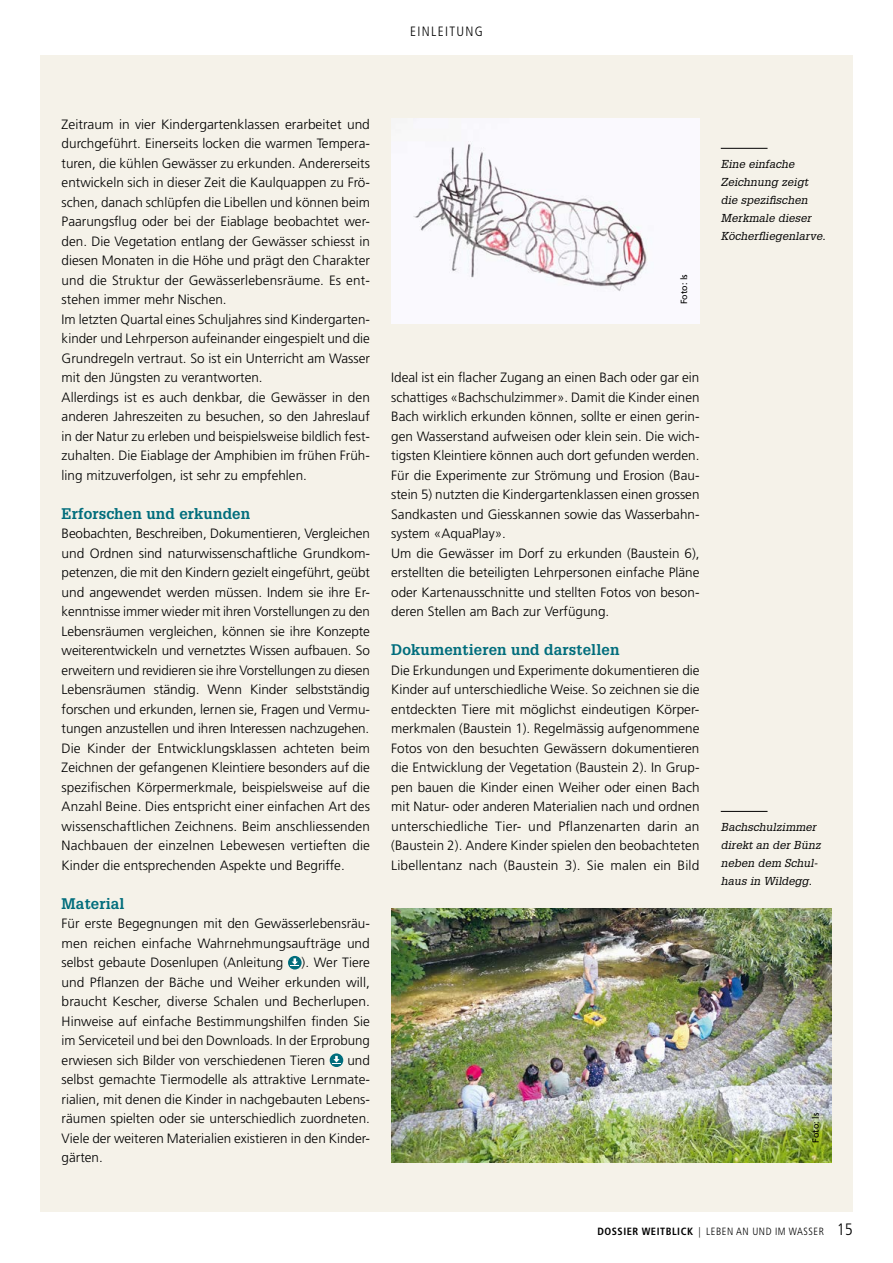
<style>
.page{position:relative;width:893px;height:1263px;background:#fff}
.page>*{position:absolute;margin:0;border:0;box-sizing:border-box;transform-origin:0 0}
._03_Zwischentitel{font:700 15px "Glypha LT Std";letter-spacing:.01em;color:#006d7c}
._05_Grundtext{font:300 13.5px/19.5px "Frutiger LT Std";color:#000;text-align:justify}
._00_Rubrik{font:300 condensed 13.5px "Frutiger LT Std";letter-spacing:.1em;color:#000}
._07_Bildlegende{font:italic 11.25px/18px "Glypha LT Std";letter-spacing:.01em;color:#000}
.t1{font:300 condensed 10.5px "Frutiger LT Std";letter-spacing:.05em;color:#000}
._09_Fotohinweis{font:9px "Frutiger LT Std";color:#000}
.s1{font-weight:700}
.s2{font-size:16.5px}
</style>
<div class="page">
<div style="left:40px;top:55px;width:813px;height:1157px;background:#f5f2e9"></div>
<svg style="left:288px;top:956px;width:14px;height:13px"></svg>
<svg style="left:290px;top:958px;width:9px;height:8px"></svg>
<svg style="left:330px;top:1053px;width:13px;height:14px"></svg>
<svg style="left:332px;top:1056px;width:9px;height:8px"></svg>
<hr style="left:721px;top:148px;width:46px;height:1px;background:#000">
<hr style="left:721px;top:811px;width:46px;height:1px;background:#000">
<img style="left:391px;top:119px;width:308px;height:205px">
<img style="left:391px;top:909px;width:440px;height:253px">
<p class="_00_Rubrik" style="left:410px;top:23px;width:74px">EINLEITUNG</p>
<p class="_05_Grundtext" style="left:62px;top:114px;width:310px">Zeitraum in vier Kindergartenklassen erarbeitet und durchgeführt. Einerseits locken die warmen Tempera&shy;turen, die kühlen Gewässer zu erkunden. Andererseits entwickeln sich in dieser Zeit die Kaulquappen zu Frö&shy;schen, danach schlüpfen die Libellen und können beim Paarungsflug oder bei der Eiablage beobachtet wer&shy;den. Die Vegetation entlang der Gewässer schiesst in diesen Monaten in die Höhe und prägt den Charakter und die Struktur der Gewässerlebensräume. Es ent&shy;stehen immer mehr Nischen.</p>
<p class="_05_Grundtext" style="left:62px;top:309px;width:310px">Im letzten Quartal eines Schuljahres sind Kindergarten&shy;kinder und Lehrperson aufeinander eingespielt und die Grundregeln vertraut. So ist ein Unterricht am Wasser mit den Jüngsten zu verantworten.</p>
<p class="_05_Grundtext" style="left:62px;top:387px;width:310px">Allerdings ist es auch denkbar, die Gewässer in den anderen Jahreszeiten zu besuchen, so den Jahreslauf in der Natur zu erleben und beispielsweise bildlich fest&shy;zuhalten. Die Eiablage der Amphibien im frühen Früh&shy;ling mitzuverfolgen, ist sehr zu empfehlen.</p>
<p class="_03_Zwischentitel" style="left:62px;top:504px;width:190px">Erforschen und erkunden</p>
<p class="_05_Grundtext" style="left:62px;top:524px;width:310px">Beobachten, Beschreiben, Dokumentieren, Vergleichen und Ordnen sind naturwissenschaftliche Grundkom&shy;petenzen, die mit den Kindern gezielt eingeführt, geübt und angewendet werden müssen. Indem sie ihre Er&shy;kenntnisse immer wieder mit ihren Vorstellungen zu den Lebensräumen vergleichen, können sie ihre Konzepte weiterentwickeln und vernetztes Wissen aufbauen. So erweitern und revidieren sie ihre Vorstellungen zu diesen Lebensräumen ständig. Wenn Kinder selbstständig forschen und erkunden, lernen sie, Fragen und Vermu&shy;tungen anzustellen und ihren Interessen nachzugehen.</p>
<p class="_05_Grundtext" style="left:62px;top:738px;width:310px">Die Kinder der Entwicklungsklassen achteten beim Zeichnen der gefangenen Kleintiere besonders auf die spezifischen Körpermerkmale, beispielsweise auf die Anzahl Beine. Dies entspricht einer einfachen Art des wissenschaftlichen Zeichnens. Beim anschliessenden Nachbauen der einzelnen Lebewesen vertieften die Kinder die entsprechenden Aspekte und Begriffe.</p>
<p class="_03_Zwischentitel" style="left:62px;top:894px;width:64px">Material</p>
<p class="_05_Grundtext" style="left:62px;top:914px;width:310px">Für erste Begegnungen mit den Gewässerlebensräu&shy;men reichen einfache Wahrnehmungsaufträge und selbst gebaute Dosenlupen (Anleitung</p>
<p class="_05_Grundtext" style="left:62px;top:953px;width:310px;text-indent:240px">). Wer Tiere und Pflanzen der Bäche und Weiher erkunden will, braucht Kescher, diverse Schalen und Becherlupen.<br>Hinweise auf einfache Bestimmungshilfen finden Sie im Serviceteil und bei den Downloads. In der Erprobung erwiesen sich Bilder von verschiedenen Tieren</p>
<p class="_05_Grundtext" style="left:62px;top:1050px;width:310px;text-indent:286px">und selbst gemachte Tiermodelle als attraktive Lernmate&shy;rialien, mit denen die Kinder in nachgebauten Lebens&shy;räumen spielten oder sie unterschiedlich zuordneten.<br>Viele der weiteren Materialien existieren in den Kinder&shy;gärten.</p>
<p class="_09_Fotohinweis" style="left:679px;top:304px;width:32px;rotate:-90deg">Foto: ls</p>
<p class="_05_Grundtext" style="left:391px;top:368px;width:310px">Ideal ist ein flacher Zugang an einen Bach oder gar ein schattiges «Bachschulzimmer». Damit die Kinder einen Bach wirklich erkunden können, sollte er einen gerin&shy;gen Wasserstand aufweisen oder klein sein. Die wich&shy;tigsten Kleintiere können auch dort gefunden werden.</p>
<p class="_05_Grundtext" style="left:391px;top:465px;width:310px">Für die Experimente zur Strömung und Erosion (Bau&shy;stein 5) nutzten die Kindergartenklassen einen grossen Sandkasten und Giesskannen sowie das Wasserbahn&shy;system «AquaPlay».</p>
<p class="_05_Grundtext" style="left:391px;top:543px;width:310px">Um die Gewässer im Dorf zu erkunden (Baustein 6), erstellten die beteiligten Lehrpersonen einfache Pläne oder Kartenausschnitte und stellten Fotos von beson&shy;deren Stellen am Bach zur Verfügung.</p>
<p class="_03_Zwischentitel" style="left:391px;top:641px;width:230px">Dokumentieren und darstellen</p>
<p class="_05_Grundtext" style="left:391px;top:660px;width:310px">Die Erkundungen und Experimente dokumentieren die Kinder auf unterschiedliche Weise. So zeichnen sie die entdeckten Tiere mit möglichst eindeutigen Körper&shy;merkmalen (Baustein 1). Regelmässig aufgenommene Fotos von den besuchten Gewässern dokumentieren die Entwicklung der Vegetation (Baustein 2). In Grup&shy;pen bauen die Kinder einen Weiher oder einen Bach mit Natur- oder anderen Materialien nach und ordnen unterschiedliche Tier- und Pflanzenarten darin an (Baustein 2). Andere Kinder spielen den beobachteten Libellentanz nach (Baustein 3). Sie malen ein Bild</p>
<p class="_07_Bildlegende" style="left:721px;top:155px;width:106px">Eine einfache<br>Zeichnung zeigt die spezifischen<br>Merkmale dieser<br>Köcherfliegenlarve.</p>
<p class="_07_Bildlegende" style="left:721px;top:818px;width:102px">Bachschulzimmer direkt an der Bünz neben dem Schul&shy;haus in Wildegg.</p>
<p class="_09_Fotohinweis" style="left:810px;top:1143px;width:32px;rotate:-90deg">Foto: ls</p>
<p class="t1" style="left:597px;top:1226px;width:257px"><span class="s1">DOSSIER WEITBLICK</span> | LEBEN AN UND IM WASSER <span class="s2">15</span></p>
</div>
